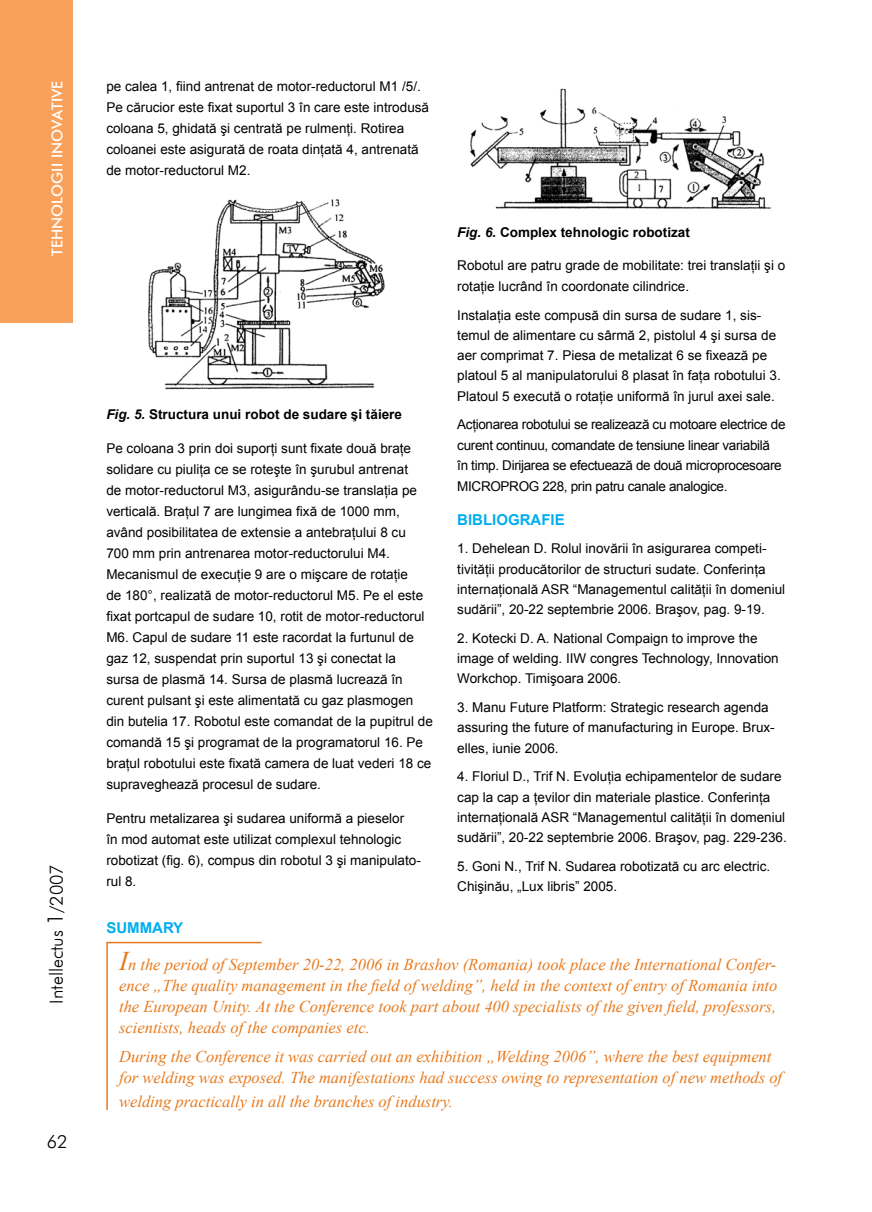
<style>
.page{position:relative;width:872px;height:1212px;background:#fff}
.page>*{position:absolute;margin:0;border:0;box-sizing:border-box;transform-origin:0 0}
.t1{font:18px "Futura AT Light";color:#000}
.t2{font:italic 16.5px/21px "Times New Roman";color:#e67a1d;text-align:justify}
.t3{font:700 15px "Arial";color:#00adef}
.t4{font:15px "Futura AT Medium";color:#fff}
.t5{font:13.5px/21px "Arial";color:#000}
.t6{font:13.5px/20.5px "Arial";letter-spacing:-.025em;color:#000}
.t7{font:700 13.5px "Arial";color:#000}
.s1{font-size:21px}
.s2{font-style:italic}
.s3{font-size:27px}
</style>
<div class="page">
<div style="left:0;top:0;width:72px;height:323px;background:#f9a15a"></div>
<img style="left:148px;top:199px;width:237px;height:191px">
<img style="left:470px;top:88px;width:301px;height:121px">
<hr style="left:106px;top:942px;width:155px;height:1px;background:#e67a1d">
<hr style="left:106px;top:943px;width:2px;height:167px;background:#e67a1d">
<p class="t4" style="left:49px;top:255px;width:174px;rotate:-90deg">TEHNOLOGII INOVATIVE</p>
<h1 class="t1" style="left:46px;top:1003px;width:141px;rotate:-90deg">Intellectus <span class="s1">1</span>/2007</h1>
<h1 class="t1" style="left:47px;top:1131px;width:22px">62</h1>
<p class="t5" style="left:106px;top:76px;width:324px">pe calea 1, fiind antrenat de motor-reductorul M1 /5/.<br>Pe cărucior este fixat suportul 3 în care este introdusă coloana 5, ghidată şi centrată pe rulmenţi. Rotirea coloanei este asigurată de roata dinţată 4, antrenată de motor-reductorul M2.</p>
<p class="t7" style="left:106px;top:406px;width:297px"><span class="s2">Fig. 5.</span> Structura unui robot de sudare şi tăiere</p>
<p class="t5" style="left:106px;top:438px;width:328px">Pe coloana 3 prin doi suporţi sunt fixate două braţe solidare cu piuliţa ce se roteşte în şurubul antrenat<br>de motor-reductorul M3, asigurându-se translaţia pe verticală. Braţul 7 are lungimea fixă de 1000 mm, având posibilitatea de extensie a antebraţului 8 cu<br>700 mm prin antrenarea motor-reductorului M4.<br>Mecanismul de execuţie 9 are o mişcare de rotaţie<br>de 180°, realizată de motor-reductorul M5. Pe el este fixat portcapul de sudare 10, rotit de motor-reductorul M6. Capul de sudare 11 este racordat la furtunul de gaz 12, suspendat prin suportul 13 şi conectat la<br>sursa de plasmă 14. Sursa de plasmă lucrează în curent pulsant şi este alimentată cu gaz plasmogen din butelia 17. Robotul este comandat de la pupitrul de comandă 15 şi programat de la programatorul 16. Pe braţul robotului este fixată camera de luat vederi 18 ce supraveghează procesul de sudare.</p>
<p class="t5" style="left:106px;top:808px;width:316px">Pentru metalizarea şi sudarea uniformă a pieselor<br>în mod automat este utilizat complexul tehnologic robotizat (fig. 6), compus din robotul 3 şi manipulato&shy;rul 8.</p>
<p class="t7" style="left:457px;top:224px;width:234px"><span class="s2">Fig. 6.</span> Complex tehnologic robotizat</p>
<p class="t5" style="left:457px;top:256px;width:329px;line-height:20.2px">Robotul are patru grade de mobilitate: trei translaţii şi o rotaţie lucrând în coordonate cilindrice.</p>
<p class="t5" style="left:457px;top:305px;width:325px;line-height:20.2px">Instalaţia este compusă din sursa de sudare 1, sis&shy;temul de alimentare cu sârmă 2, pistolul 4 şi sursa de aer comprimat 7. Piesa de metalizat 6 se fixează pe platoul 5 al manipulatorului 8 plasat în faţa robotului 3.<br>Platoul 5 execută o rotaţie uniformă în jurul axei sale.</p>
<p class="t6" style="left:457px;top:414px;width:330px">Acţionarea robotului se realizează cu motoare electrice de curent continuu, comandate de tensiune linear variabilă<br>în timp. Dirijarea se efectuează de două microprocesoare MICROPROG 228, prin patru canale analogice.</p>
<p class="t3" style="left:457px;top:509px;width:109px">Bibliografie</p>
<p class="t5" style="left:457px;top:539px;width:329px;line-height:20.2px">1. Dehelean D. Rolul inovării în asigurarea competi&shy;tivităţii producătorilor de structuri sudate. Conferinţa internaţională ASR “Managementul calităţii în domeniul sudării”, 20-22 septembrie 2006. Braşov, pag. 9-19.</p>
<p class="t5" style="left:457px;top:628px;width:323px;line-height:20.2px">2. Kotecki D. A. National Compaign to improve the image of welding. IIW congres Technology, Innovation<br>Workchop. Timişoara 2006.</p>
<p class="t5" style="left:457px;top:697px;width:319px;line-height:20.2px">3. Manu Future Platform: Strategic research agenda assuring the future of manufacturing in Europe. Brux&shy;elles, iunie 2006.</p>
<p class="t5" style="left:457px;top:767px;width:331px;line-height:20.2px">4. Floriul D., Trif N. Evoluţia echipamentelor de sudare cap la cap a ţevilor din materiale plastice. Conferinţa internaţională ASR “Managementul calităţii în domeniul sudării”, 20-22 septembrie 2006. Braşov, pag. 229-236.</p>
<p class="t5" style="left:457px;top:856px;width:314px;line-height:20.2px">5. Goni N., Trif N. Sudarea robotizată cu arc electric.<br>Chişinău, „Lux libris” 2005.</p>
<p class="t3" style="left:106px;top:918px;width:22px">Summary</p>
<p class="t2" style="left:119px;top:953px;width:660px"><span class="s3">I</span>n the period of September 20-22, 2006 in Brashov (Romania) took place the International Confer&shy;ence „The quality management in the field of welding”, held in the context of entry of Romania into the European Unity. At the Conference took part about 400 specialists of the given field, professors, scientists, heads of the companies etc.</p>
<p class="t2" style="left:119px;top:1046px;width:664px">During the Conference it was carried out an exhibition „Welding 2006”, where the best equipment for welding was exposed. The manifestations had success owing to representation of new methods of</p>
<p class="t2" style="left:119px;top:1091px;width:335px">welding practically in all the branches of industry.</p>
</div>
